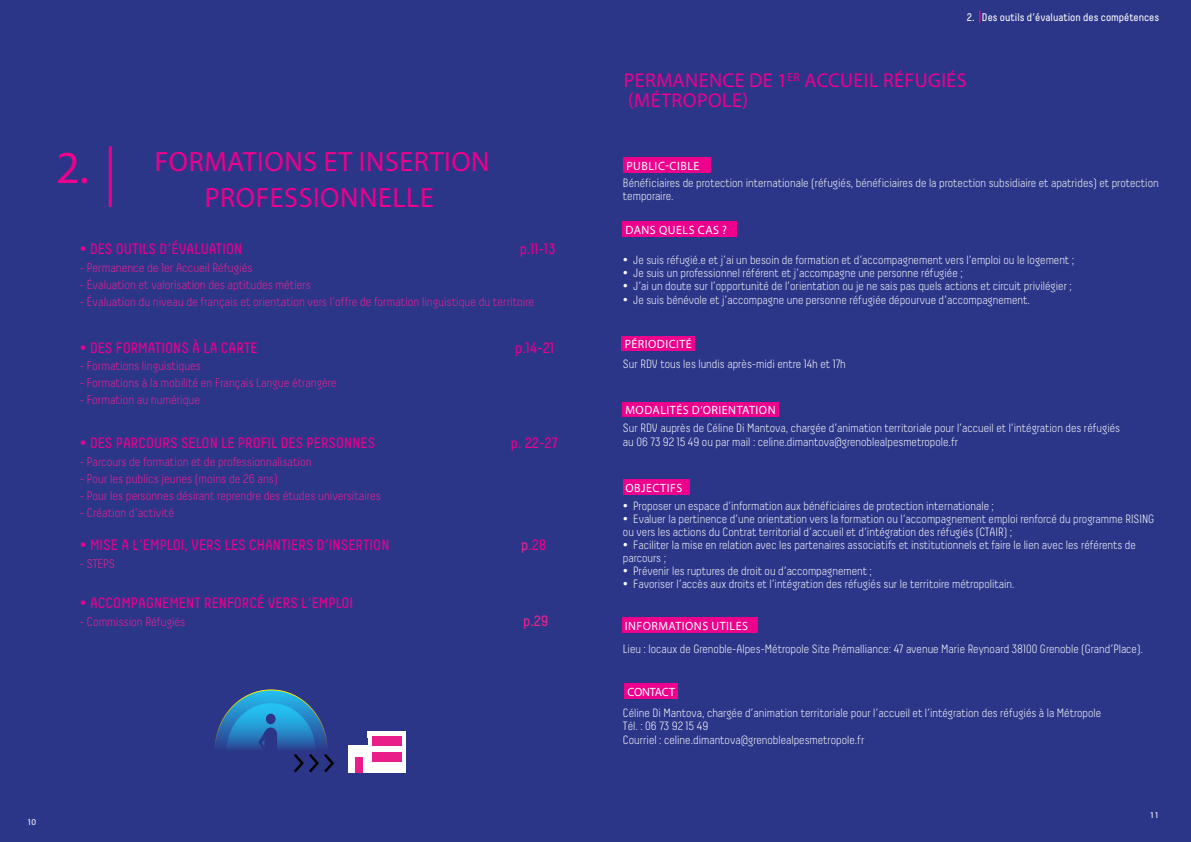
<style>
.page{position:relative;width:1191px;height:842px;background:#fff}
.page>*{position:absolute;margin:0;border:0;box-sizing:border-box;transform-origin:0 0}
.t1{font:46px "Myriad Pro";color:#ec008c}
.t2{font:28px/36px "Myriad Pro";letter-spacing:.02em;color:#ec008c;text-align:center}
.t3{font:20px/20px "Myriad Pro";letter-spacing:.02em;color:#ec008c}
.t4{font:15px "Decima";color:#ec008c}
.t5{font:15px "Decima";color:#ed2290}
.t6{font:300 12.5px "Decima";color:#ed2290}
.t7{font:300 12px/13px "Decima";color:#fff}
.t8{font:12px "Myriad Pro";letter-spacing:.04em;color:#fff}
.t9{font:12px "Myriad Pro";letter-spacing:-.015em;color:#fff}
.t10{font:11px "Decima";color:#fff}
.t11{font:9px "Myriad Pro";color:#fff}
.s1{color:#ed2290}
</style>
<div class="page">
<div style="left:0;top:0;width:595px;height:842px;background:#2c3689"></div>
<svg style="left:215px;top:689px;width:119px;height:84px"></svg>
<div style="left:348px;top:741px;width:39px;height:32px;background:#fff"></div>
<div style="left:367px;top:727px;width:39px;height:46px;background:#fff"></div>
<div style="left:365px;top:724px;width:43px;height:6px;background:#2c3689"></div>
<div style="left:372px;top:736px;width:29px;height:10px;background:#ea1e88"></div>
<div style="left:372px;top:753px;width:29px;height:9px;background:#ea1e88"></div>
<div style="left:345px;top:738px;width:22px;height:7px;background:#2c3689"></div>
<div style="left:355px;top:757px;width:8px;height:16px;background:#ea1e88"></div>
<hr style="left:109px;top:146px;width:3px;height:61px;background:#ec008c">
<div style="left:595px;top:0;width:596px;height:842px;background:#2c3689"></div>
<svg style="left:979px;top:11px;width:1px;height:12px"></svg>
<div style="left:622px;top:402px;width:156px;height:15px;background:#ec008c"></div>
<div style="left:622px;top:480px;width:67px;height:15px;background:#ec008c"></div>
<div style="left:622px;top:617px;width:135px;height:16px;background:#ec008c"></div>
<div style="left:624px;top:683px;width:54px;height:15px;background:#ec008c"></div>
<div style="left:622px;top:337px;width:73px;height:14px;background:#ec008c"></div>
<div style="left:623px;top:158px;width:88px;height:15px;background:#ec008c"></div>
<div style="left:622px;top:221px;width:115px;height:15px;background:#ec008c"></div>
<h2 class="t2" style="left:155px;top:143px;width:336px">FORMATIONS ET INSERTION<br>PROFESSIONNELLE</h2>
<p class="t4" style="left:80px;top:240px;width:162px">• DES OUTILS D’ÉVALUATION</p>
<p class="t4" style="left:519px;top:240px;width:37px">P.11-13</p>
<p class="t6" style="left:80px;top:260px;width:174px">- Permanence de 1er Accueil Réfugiés</p>
<p class="t6" style="left:80px;top:277px;width:232px">- évaluation et valorisation des aptitudes métiers</p>
<p class="t6" style="left:80px;top:294px;width:456px">- évaluation du niveau de français et orientation vers l’offre de formation linguistique du territoire</p>
<p class="t4" style="left:80px;top:339px;width:179px">• DES FORMATI ONS À LA CARTE</p>
<p class="t4" style="left:515px;top:339px;width:40px">P.14-21</p>
<p class="t6" style="left:80px;top:358px;width:123px">- Formations linguistiques</p>
<p class="t6" style="left:80px;top:375px;width:258px">- Formations à la mobilité en Français Langue étrangère</p>
<p class="t6" style="left:80px;top:392px;width:122px">- Formation au numérique</p>
<p class="t4" style="left:80px;top:434px;width:297px">• DES PARCOURS SELON LE PROFI L DES PERSONN ES</p>
<p class="t4" style="left:511px;top:434px;width:48px">P. 22-27</p>
<p class="t6" style="left:80px;top:455px;width:233px">- Parcours de formation et de professionnalisation</p>
<p class="t6" style="left:80px;top:472px;width:199px">- Pour les publics jeunes (moins de 26 ans)</p>
<p class="t6" style="left:80px;top:489px;width:302px">- Pour les personnes désirant reprendre des études universitaires</p>
<p class="t6" style="left:80px;top:506px;width:96px">- Création d’activité</p>
<p class="t4" style="left:80px;top:536px;width:193px">• MISE A L’EMPLOI, VERS LES CHANTIERS</p>
<p class="t4" style="left:317px;top:536px;width:20px">D’INSERTION</p>
<p class="t4" style="left:521px;top:536px;width:27px"><span class="s1">P</span>.28</p>
<p class="t6" style="left:80px;top:557px;width:37px">- STEPS</p>
<p class="t4" style="left:80px;top:594px;width:272px">• ACCOMPAGNEMENT RENFORCÉ VERS L’EM PLOI</p>
<p class="t6" style="left:80px;top:615px;width:107px">- Commission Réfugiés</p>
<p class="t5" style="left:523px;top:612px;width:27px">P.29</p>
<h1 class="t1" style="left:56px;top:139px;width:35px">2.</h1>
<p class="t11" style="left:27px;top:817px;width:11px">10</p>
<p class="t10" style="left:967px;top:11px;width:194px">2. DES OUTILS D’ÉVALUATION DES COMPÉTENCES</p>
<h3 class="t3" style="left:624px;top:70px;width:344px">PERMANENCE DE 1<sup>ER</sup> ACCUEIL RÉFUGIÉS (MÉTROPOLE</h3>
<h3 class="t3" style="left:742px;top:90px;width:7px">)</h3>
<p class="t8" style="left:626px;top:159px;width:75px">PUBLIC-CIBLE</p>
<p class="t7" style="left:623px;top:176px;width:537px">Bénéficiaires de protection internationale (réfugiés, bénéficiaires de la protection subsidiaire et apatrides) et protection temporaire.</p>
<p class="t8" style="left:625px;top:222px;width:103px">DANS QUELS CAS ?</p>
<p class="t7" style="left:623px;top:253px;width:453px">• Je suis réfugié.e et j’ai un besoin de formation et d’accompagnement vers l’emploi ou le logement ;</p>
<p class="t7" style="left:623px;top:266px;width:341px">• Je suis un professionnel référent et j’accompagne une personne réfugiée ;</p>
<p class="t7" style="left:623px;top:279px;width:450px">• J’ai un doute sur l’opportunité de l’orientation ou je ne sais pas quels actions et circuit privilégier ;</p>
<p class="t7" style="left:623px;top:293px;width:408px">• Je suis bénévole et j’accompagne une personne réfugiée dépourvue d’accompagnement.</p>
<p class="t8" style="left:625px;top:337px;width:69px">PÉRIODICITÉ</p>
<p class="t7" style="left:623px;top:357px;width:224px">Sur RDV tous les lundis après-midi entre 14h et 17h</p>
<p class="t8" style="left:625px;top:402px;width:85px">MODALITÉS D’ORIENTATION</p>
<p class="t7" style="left:623px;top:421px;width:499px;line-height:14px">Sur RDV auprès de Céline Di Mantova, chargée d’animation territoriale pour l’accueil et l’intégration des réfugiés au 06 73 92 15 49 ou par mail : celine.dimantova@grenoblealpesmetropole.fr</p>
<p class="t8" style="left:625px;top:481px;width:58px">OBJECTIFS</p>
<p class="t7" style="left:623px;top:499px;width:372px">• Proposer un espace d’information aux bénéficiaires de protection internationale ;</p>
<p class="t7" style="left:623px;top:512px;width:533px">• Evaluer la pertinence d’une orientation vers la formation ou l’accompagnement emploi renforcé du programme RISING ou vers les actions du Contrat territorial d’accueil et d’intégration des réfugiés (CTAIR) ;</p>
<p class="t7" style="left:623px;top:538px;width:514px">• Faciliter la mise en relation avec les partenaires associatifs et institutionnels et faire le lien avec les référents de parcours ;</p>
<p class="t7" style="left:623px;top:564px;width:250px">• Prévenir les ruptures de droit ou d’accompagnement ;</p>
<p class="t7" style="left:623px;top:577px;width:393px">• Favoriser l’accès aux droits et l’intégration des réfugiés sur le territoire métropolitain.</p>
<p class="t8" style="left:625px;top:618px;width:125px">INFORMATIONS UTILES</p>
<p class="t7" style="left:623px;top:642px;width:521px">Lieu : locaux de Grenoble-Alpes-Métropole Site Prémalliance: 47 avenue Marie Reynoard 38100 Grenoble (Grand’Place).</p>
<p class="t9" style="left:627px;top:684px;width:49px">CONTACT</p>
<p class="t7" style="left:623px;top:706px;width:480px;line-height:13.5px">Céline Di Mantova, chargée d’animation territoriale pour l’accueil et l’intégration des réfugiés à la Métropole<br>Tél. : 06 73 92 15 49<br>Courriel : celine.dimantova@grenoblealpesmetropole.fr</p>
<p class="t11" style="left:1149px;top:810px;width:11px">11</p>
</div>
